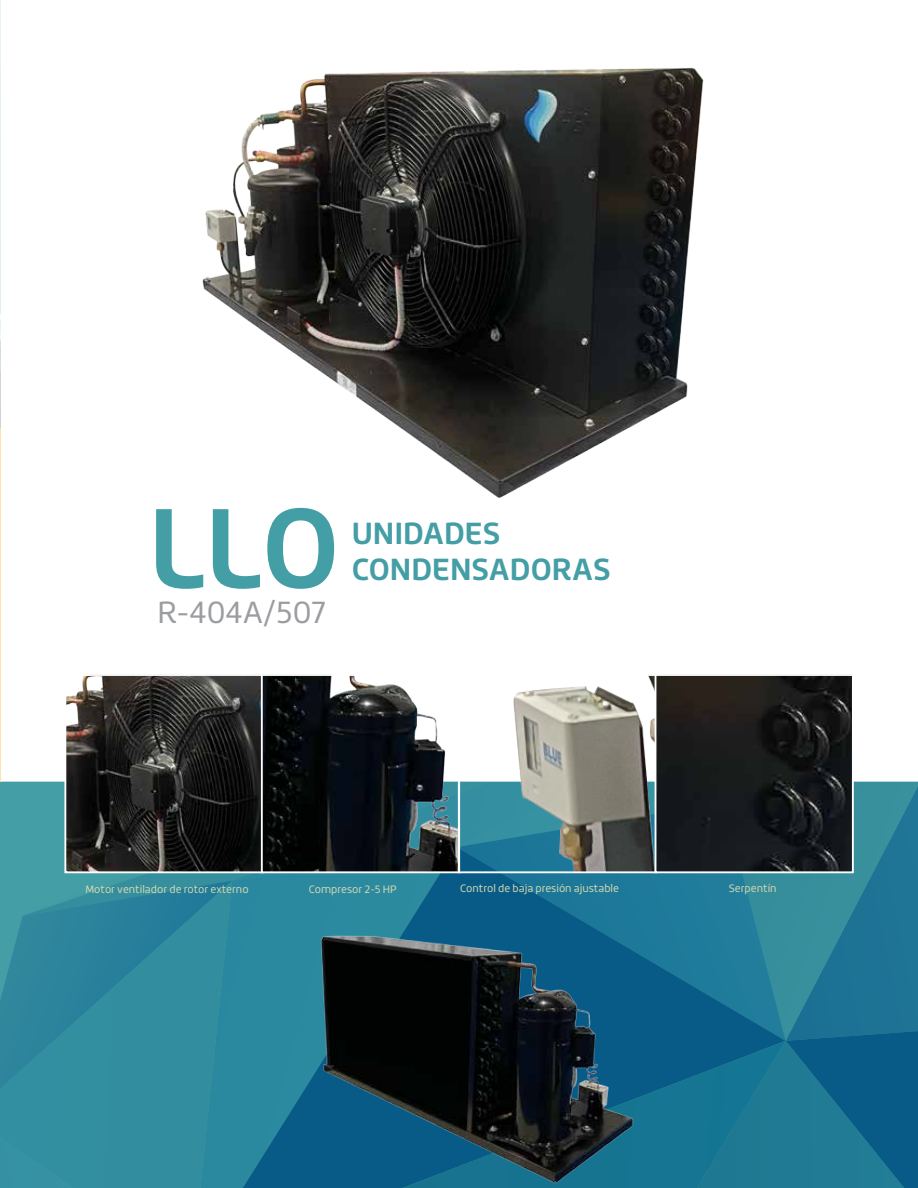
<style>
.page{position:relative;width:918px;height:1188px;background:#fff}
.page>*{position:absolute;margin:0;border:0;box-sizing:border-box;transform-origin:0 0}
.t1{font:700 110.4px "Roihu";color:#449ea5}
.t2{font:700 30px "Roihu";color:#449ea5}
.t3{font:30px "Roihu";color:#9b9da0}
.t4{font:10.5px "Roihu";color:#d3d8b0}
</style>
<div class="page">
<svg style="left:0;top:881px;width:191px;height:235px"></svg>
<div style="left:0;top:1116px;width:191px;height:72px;background:#328f9f"></div>
<svg style="left:786px;top:782px;width:132px;height:202px"></svg>
<svg style="left:786px;top:984px;width:132px;height:57px"></svg>
<svg style="left:786px;top:1041px;width:132px;height:147px"></svg>
<img style="left:191px;top:873px;width:590px;height:315px">
<img style="left:202px;top:67px;width:502px;height:431px">
<hr style="left:0;top:429px;width:1px;height:353px;background:#ffe2b2">
<img style="left:67px;top:677px;width:390px;height:193px">
<div style="left:64px;top:674px;width:200px;height:199px;border:2px solid #fff"></div>
<div style="left:261px;top:674px;width:199px;height:199px;border:2px solid #fff"></div>
<img style="left:461px;top:677px;width:390px;height:193px">
<div style="left:458px;top:674px;width:199px;height:199px;border:2px solid #fff"></div>
<div style="left:655px;top:674px;width:199px;height:199px;border:2px solid #fff"></div>
<h1 class="t1" style="left:149px;top:485px;width:192px">LLO</h1>
<h2 class="t3" style="left:157px;top:595px;width:170px">R-404A/507</h2>
<h2 class="t2" style="left:352px;top:516px;width:150px">UNIDADES</h2>
<h2 class="t2" style="left:352px;top:552px;width:261px">CONDENSADORAS</h2>
<p class="t4" style="left:85px;top:884px;width:165px">Motor ventilador de rotor externo</p>
<p class="t4" style="left:309px;top:884px;width:90px">Compresor 2-5 HP</p>
<p class="t4" style="left:460px;top:883px;width:160px">Control de baja presión ajustable</p>
<p class="t4" style="left:729px;top:883px;width:50px">Serpentín</p>
</div>
